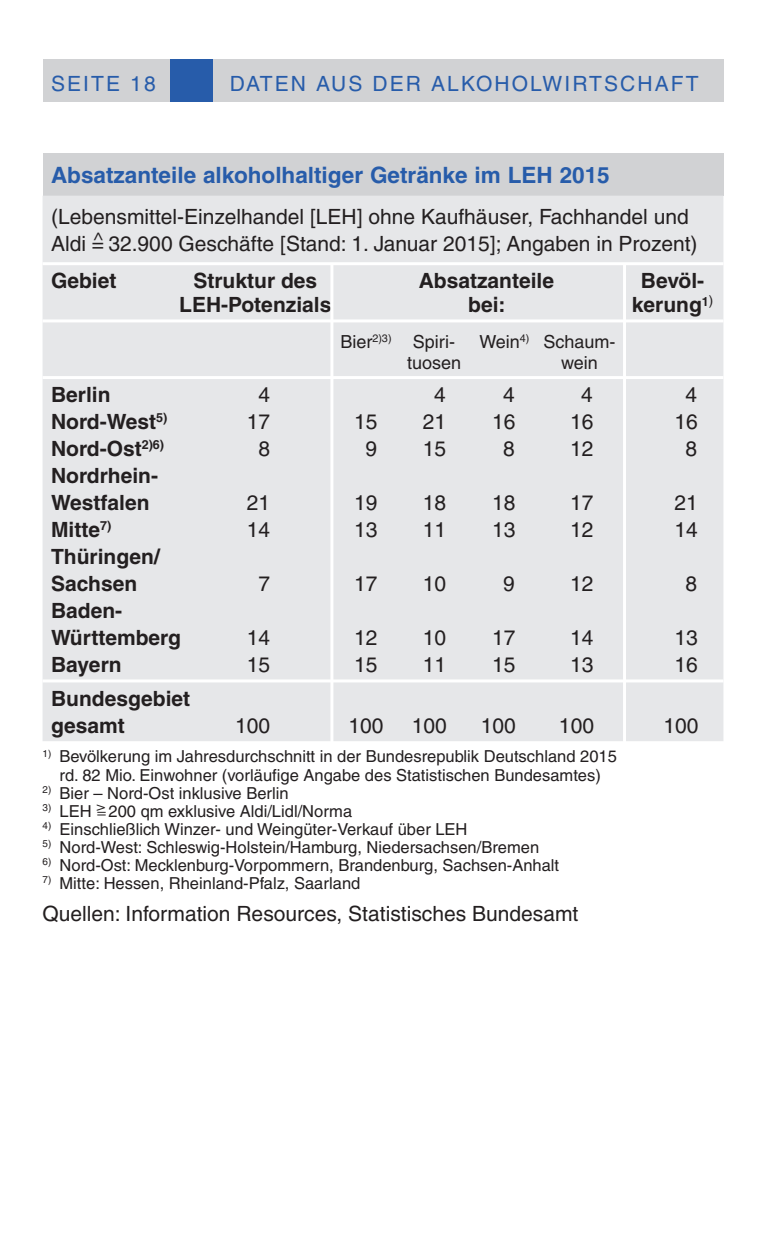
<style>
.page{position:relative;width:766px;height:1259px;background:#fff}
.page>*{position:absolute;margin:0;border:0;box-sizing:border-box;transform-origin:0 0}
.t1{font:700 22.5px "Helvetica LT";color:#275caa}
.t2{font:21px/27px "Helvetica LT";color:#231f20}
.t3{font:700 21px/27px "Helvetica LT";color:#231f20}
.t4{font:21px "Helvetica LT";letter-spacing:.1em;color:#275caa}
.t5{font:18px "Helvetica LT";color:#231f20}
.t6{font:16.5px/18px "Helvetica LT";color:#231f20;text-align:center}
.s1{font-size:13.2px}
</style>
<div class="page">
<div style="left:43px;top:60px;width:680px;height:42px;background:#d1d2d4"></div>
<div style="left:170px;top:60px;width:43px;height:42px;background:#275caa"></div>
<div style="left:43px;top:153px;width:680px;height:43px;background:#d1d2d4"></div>
<div style="left:43px;top:196px;width:680px;height:545px;background:#e6e7e9"></div>
<hr style="left:43px;top:262px;width:680px;height:3px;background:#fff">
<hr style="left:43px;top:319px;width:680px;height:3px;background:#fff">
<hr style="left:43px;top:376px;width:680px;height:3px;background:#fff">
<hr style="left:43px;top:679px;width:680px;height:3px;background:#fff">
<hr style="left:330px;top:264px;width:3px;height:480px;background:#fff">
<hr style="left:622px;top:264px;width:3px;height:480px;background:#fff">
<p class="t4" style="left:51px;top:71px;width:106px">SEITE 18</p>
<p class="t4" style="left:230px;top:71px;width:470px">DATEN AUS DER ALKOHOLWIRTSCHAFT</p>
<h1 class="t1" style="left:51px;top:161px;width:560px">Absatzanteile alkoholhaltiger Getränke im LEH 2015</h1>
<p class="t2" style="left:51px;top:203px;width:648px">(Lebensmittel-Einzelhandel [LEH] ohne Kaufhäuser, Fachhandel und<br>Aldi =<sup>^</sup> 32.900 Geschäfte [Stand: 1. Januar 2015]; Angaben in Prozent)</p>
<p class="t3" style="left:51px;top:267px;width:67px">Gebiet</p>
<p class="t3" style="left:193px;top:267px;width:125px">Struktur des</p>
<p class="t3" style="left:418px;top:267px;width:137px">Absatzanteile</p>
<p class="t3" style="left:640px;top:267px;width:65px">Bevöl-</p>
<p class="t3" style="left:179px;top:291px;width:154px">LEH-Potenzials</p>
<p class="t3" style="left:468px;top:291px;width:39px">bei:</p>
<p class="t3" style="left:631px;top:291px;width:83px">kerung<sup>1</sup><sup>)</sup></p>
<p class="t5" style="left:340px;top:331px;width:116px">Bier<sup>2)3)</sup> Spiri-</p>
<p class="t5" style="left:479px;top:331px;width:138px">Wein<sup>4)</sup> Schaum-</p>
<p class="t5" style="left:407px;top:352px;width:56px">tuosen</p>
<p class="t5" style="left:561px;top:352px;width:38px">wein</p>
<p class="t3" style="left:51px;top:381px;width:61px">Berlin</p>
<p class="t2" style="left:258px;top:381px;width:13px">4</p>
<p class="t2" style="left:434px;top:381px;width:13px">4</p>
<p class="t2" style="left:503px;top:381px;width:13px">4</p>
<p class="t2" style="left:581px;top:381px;width:13px">4</p>
<p class="t2" style="left:685px;top:381px;width:13px">4</p>
<p class="t3" style="left:51px;top:408px;width:118px">Nord-West<sup>5)</sup></p>
<p class="t2" style="left:247px;top:408px;width:25px">17</p>
<p class="t2" style="left:354px;top:408px;width:25px">15</p>
<p class="t2" style="left:423px;top:408px;width:25px">21</p>
<p class="t2" style="left:492px;top:408px;width:25px">16</p>
<p class="t2" style="left:570px;top:408px;width:25px">16</p>
<p class="t2" style="left:674px;top:408px;width:25px">16</p>
<p class="t3" style="left:51px;top:435px;width:114px">Nord-Ost<sup>2)6)</sup></p>
<p class="t2" style="left:258px;top:435px;width:13px">8</p>
<p class="t2" style="left:365px;top:435px;width:13px">9</p>
<p class="t2" style="left:423px;top:435px;width:25px">15</p>
<p class="t2" style="left:503px;top:435px;width:13px">8</p>
<p class="t2" style="left:570px;top:435px;width:25px">12</p>
<p class="t2" style="left:685px;top:435px;width:13px">8</p>
<p class="t3" style="left:51px;top:462px;width:108px">Nordrhein-<br>Westfalen</p>
<p class="t2" style="left:247px;top:489px;width:25px">21</p>
<p class="t2" style="left:354px;top:489px;width:25px">19</p>
<p class="t2" style="left:423px;top:489px;width:25px">18</p>
<p class="t2" style="left:492px;top:489px;width:25px">18</p>
<p class="t2" style="left:570px;top:489px;width:25px">17</p>
<p class="t2" style="left:674px;top:489px;width:25px">21</p>
<p class="t3" style="left:51px;top:516px;width:62px">Mitte<sup>7)</sup></p>
<p class="t2" style="left:247px;top:516px;width:25px">14</p>
<p class="t2" style="left:354px;top:516px;width:25px">13</p>
<p class="t2" style="left:423px;top:516px;width:25px">11</p>
<p class="t2" style="left:492px;top:516px;width:25px">13</p>
<p class="t2" style="left:570px;top:516px;width:25px">12</p>
<p class="t2" style="left:674px;top:516px;width:25px">14</p>
<p class="t3" style="left:51px;top:543px;width:110px">Thüringen/<br>Sachsen</p>
<p class="t2" style="left:258px;top:570px;width:13px">7</p>
<p class="t2" style="left:354px;top:570px;width:25px">17</p>
<p class="t2" style="left:423px;top:570px;width:25px">10</p>
<p class="t2" style="left:503px;top:570px;width:13px">9</p>
<p class="t2" style="left:570px;top:570px;width:25px">12</p>
<p class="t2" style="left:685px;top:570px;width:13px">8</p>
<p class="t3" style="left:51px;top:597px;width:131px">Baden-<br>Württemberg</p>
<p class="t2" style="left:247px;top:624px;width:25px">14</p>
<p class="t2" style="left:354px;top:624px;width:25px">12</p>
<p class="t2" style="left:423px;top:624px;width:25px">10</p>
<p class="t2" style="left:492px;top:624px;width:25px">17</p>
<p class="t2" style="left:570px;top:624px;width:25px">14</p>
<p class="t2" style="left:674px;top:624px;width:25px">13</p>
<p class="t3" style="left:51px;top:651px;width:72px">Bayern</p>
<p class="t2" style="left:247px;top:651px;width:25px">15</p>
<p class="t2" style="left:354px;top:651px;width:25px">15</p>
<p class="t2" style="left:423px;top:651px;width:25px">11</p>
<p class="t2" style="left:492px;top:651px;width:25px">15</p>
<p class="t2" style="left:570px;top:651px;width:25px">13</p>
<p class="t2" style="left:674px;top:651px;width:25px">16</p>
<p class="t3" style="left:51px;top:684px;width:141px">Bundesgebiet gesamt</p>
<p class="t2" style="left:235px;top:712px;width:37px">100</p>
<p class="t2" style="left:348px;top:712px;width:37px">100</p>
<p class="t2" style="left:412px;top:712px;width:37px">100</p>
<p class="t2" style="left:481px;top:712px;width:37px">100</p>
<p class="t2" style="left:559px;top:712px;width:37px">100</p>
<p class="t2" style="left:663px;top:712px;width:37px">100</p>
<p class="t6" style="left:43px;top:747px;width:575px"><sup>1)</sup> Bevölkerung im Jahresdurchschnitt in der Bundesrepublik Deutschland 2015 rd. 82 Mio. Einwohner (vorläufige Angabe des Statistischen Bundesamtes)</p>
<p class="t6" style="left:43px;top:783px;width:248px"><sup>2)</sup> Bier – Nord-Ost inklusive Berlin</p>
<p class="t6" style="left:43px;top:801px;width:65px"><sup>3)</sup> LEH <sup>&gt;</sup></p>
<p class="t6" style="left:97px;top:801px;width:257px"><span class="s1">=</span>200 qm exklusive Aldi/Lidl/Norma</p>
<p class="t6" style="left:43px;top:819px;width:426px"><sup>4)</sup> Einschließlich Winzer- und Weingüter-Verkauf über LEH</p>
<p class="t6" style="left:43px;top:837px;width:498px"><sup>5)</sup> Nord-West: Schleswig-Holstein/Hamburg, Niedersachsen/Bremen</p>
<p class="t6" style="left:43px;top:855px;width:518px"><sup>6)</sup> Nord-Ost: Mecklenburg-Vorpommern, Brandenburg, Sachsen-Anhalt</p>
<p class="t6" style="left:43px;top:873px;width:319px"><sup>7)</sup> Mitte: Hessen, Rheinland-Pfalz, Saarland</p>
<p class="t2" style="left:43px;top:900px;width:537px">Quellen: Information Resources, Statistisches Bundesamt</p>
</div>
